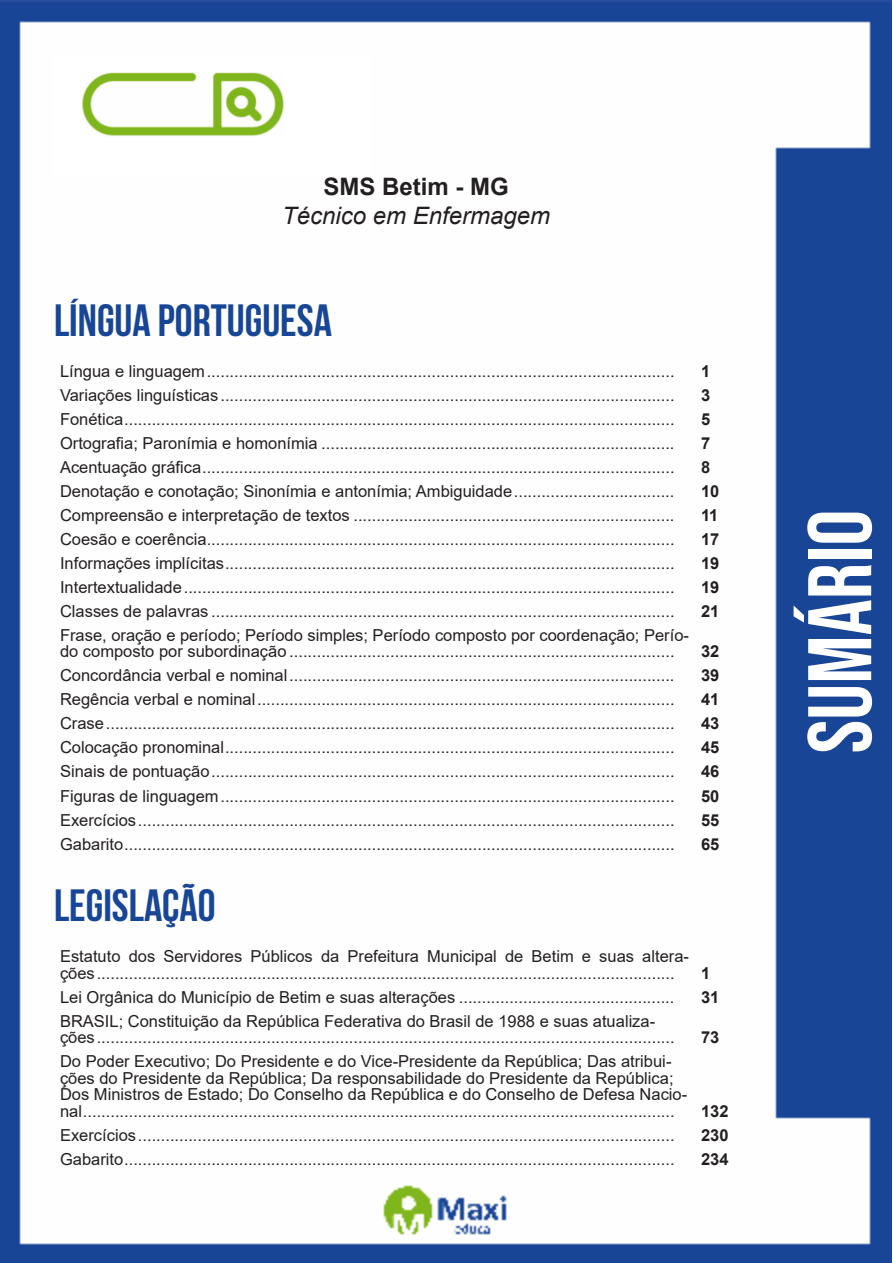
<style>
.page{position:relative;width:893px;height:1263px;background:#fff}
.page>*{position:absolute;margin:0;border:0;box-sizing:border-box;transform-origin:0 0}
.t1{font:90px "Bebas Neue";color:#fff}
.t2{font:700 45px "Bebas Neue";color:#184696}
.t3{font:italic 24px "Arial";color:#231f20}
.t4{font:700 24px "Arial";color:#231f20}
.ALTERNATIVAS{font:16.5px/16.5px "Arial";color:#231f20}
.INDICE{font:700 16.5px "Arial";color:#231f20}
</style>
<div class="page">
<img style="left:0;top:0;width:892px;height:1263px">
<div style="left:53px;top:55px;width:317px;height:121px;background:#fff"></div>
<img style="left:82px;top:72px;width:201px;height:64px">
<p class="t4" style="left:323px;top:170px;width:187px">SMS Betim - MG</p>
<p class="t3" style="left:282px;top:200px;width:270px">Técnico em Enfermagem</p>
<p class="t2" style="left:54px;top:295px;width:279px">LÍNGUA PORTUGUESA</p>
<p class="ALTERNATIVAS" style="left:60px;top:363px;width:616px">Língua e linguagem......................................................................................................</p>
<p class="INDICE" style="left:701px;top:359px;width:11px">1</p>
<p class="ALTERNATIVAS" style="left:60px;top:387px;width:616px">Variações linguísticas ...................................................................................................</p>
<p class="INDICE" style="left:701px;top:383px;width:11px">3</p>
<p class="ALTERNATIVAS" style="left:60px;top:411px;width:616px">Fonética........................................................................................................................</p>
<p class="INDICE" style="left:701px;top:407px;width:11px">5</p>
<p class="ALTERNATIVAS" style="left:60px;top:435px;width:616px">Ortografia; Paronímia e homonímia .............................................................................</p>
<p class="INDICE" style="left:701px;top:431px;width:11px">7</p>
<p class="ALTERNATIVAS" style="left:60px;top:459px;width:616px">Acentuação gráfica.......................................................................................................</p>
<p class="INDICE" style="left:701px;top:455px;width:11px">8</p>
<p class="ALTERNATIVAS" style="left:60px;top:483px;width:616px">Denotação e conotação; Sinonímia e antonímia; Ambiguidade...................................</p>
<p class="INDICE" style="left:701px;top:479px;width:20px">10</p>
<p class="ALTERNATIVAS" style="left:60px;top:507px;width:616px">Compreensão e interpretação de textos ......................................................................</p>
<p class="INDICE" style="left:701px;top:503px;width:19px">11</p>
<p class="ALTERNATIVAS" style="left:60px;top:531px;width:616px">Coesão e coerência......................................................................................................</p>
<p class="INDICE" style="left:701px;top:527px;width:20px">17</p>
<p class="ALTERNATIVAS" style="left:60px;top:555px;width:616px">Informações implícitas..................................................................................................</p>
<p class="INDICE" style="left:701px;top:551px;width:20px">19</p>
<p class="ALTERNATIVAS" style="left:60px;top:579px;width:616px">Intertextualidade...........................................................................................................</p>
<p class="INDICE" style="left:701px;top:575px;width:20px">19</p>
<p class="ALTERNATIVAS" style="left:60px;top:603px;width:616px">Classes de palavras .....................................................................................................</p>
<p class="INDICE" style="left:701px;top:599px;width:20px">21</p>
<p class="ALTERNATIVAS" style="left:60px;top:627px;width:630px">Frase, oração e período; Período simples; Período composto por coordenação; Perío&shy;do composto por subordinação ....................................................................................</p>
<p class="INDICE" style="left:701px;top:640px;width:20px">32</p>
<p class="ALTERNATIVAS" style="left:60px;top:667px;width:616px">Concordância verbal e nominal....................................................................................</p>
<p class="INDICE" style="left:701px;top:664px;width:20px">39</p>
<p class="ALTERNATIVAS" style="left:60px;top:691px;width:616px">Regência verbal e nominal...........................................................................................</p>
<p class="INDICE" style="left:701px;top:688px;width:20px">41</p>
<p class="ALTERNATIVAS" style="left:60px;top:715px;width:616px">Crase............................................................................................................................</p>
<p class="INDICE" style="left:701px;top:712px;width:20px">43</p>
<p class="ALTERNATIVAS" style="left:60px;top:739px;width:616px">Colocação pronominal..................................................................................................</p>
<p class="INDICE" style="left:701px;top:736px;width:20px">45</p>
<p class="ALTERNATIVAS" style="left:60px;top:763px;width:616px">Sinais de pontuação.....................................................................................................</p>
<p class="INDICE" style="left:701px;top:760px;width:20px">46</p>
<p class="ALTERNATIVAS" style="left:60px;top:788px;width:616px">Figuras de linguagem...................................................................................................</p>
<p class="INDICE" style="left:701px;top:785px;width:20px">50</p>
<p class="ALTERNATIVAS" style="left:60px;top:812px;width:616px">Exercícios.....................................................................................................................</p>
<p class="INDICE" style="left:701px;top:809px;width:20px">55</p>
<p class="ALTERNATIVAS" style="left:60px;top:836px;width:616px">Gabarito........................................................................................................................</p>
<p class="INDICE" style="left:701px;top:833px;width:20px">65</p>
<p class="t2" style="left:54px;top:881px;width:163px">LEGISLAÇÃO</p>
<p class="ALTERNATIVAS" style="left:60px;top:948px;width:630px">Estatuto dos Servidores Públicos da Prefeitura Municipal de Betim e suas altera&shy;ções..............................................................................................................................</p>
<p class="INDICE" style="left:701px;top:961px;width:11px">1</p>
<p class="ALTERNATIVAS" style="left:60px;top:989px;width:616px">Lei Orgânica do Município de Betim e suas alterações ...............................................</p>
<p class="INDICE" style="left:701px;top:985px;width:20px">31</p>
<p class="ALTERNATIVAS" style="left:60px;top:1013px;width:616px">BRASIL; Constituição da República Federativa do Brasil de 1988 e suas atualiza&shy;ções..............................................................................................................................</p>
<p class="INDICE" style="left:701px;top:1026px;width:20px">73</p>
<p class="ALTERNATIVAS" style="left:60px;top:1053px;width:629px">Do Poder Executivo; Do Presidente e do Vice-Presidente da República; Das atribui&shy;ções do Presidente da República; Da responsabilidade do Presidente da República; Dos Ministros de Estado; Do Conselho da República e do Conselho de Defesa Nacio&shy;nal.................................................................................................................................</p>
<p class="INDICE" style="left:701px;top:1099px;width:29px">132</p>
<p class="ALTERNATIVAS" style="left:60px;top:1127px;width:616px">Exercícios.....................................................................................................................</p>
<p class="INDICE" style="left:701px;top:1123px;width:29px">230</p>
<p class="ALTERNATIVAS" style="left:60px;top:1151px;width:616px">Gabarito........................................................................................................................</p>
<p class="INDICE" style="left:701px;top:1147px;width:29px">234</p>
<h1 class="t1" style="left:789px;top:753px;width:245px;rotate:-90deg">sumário</h1>
</div>
